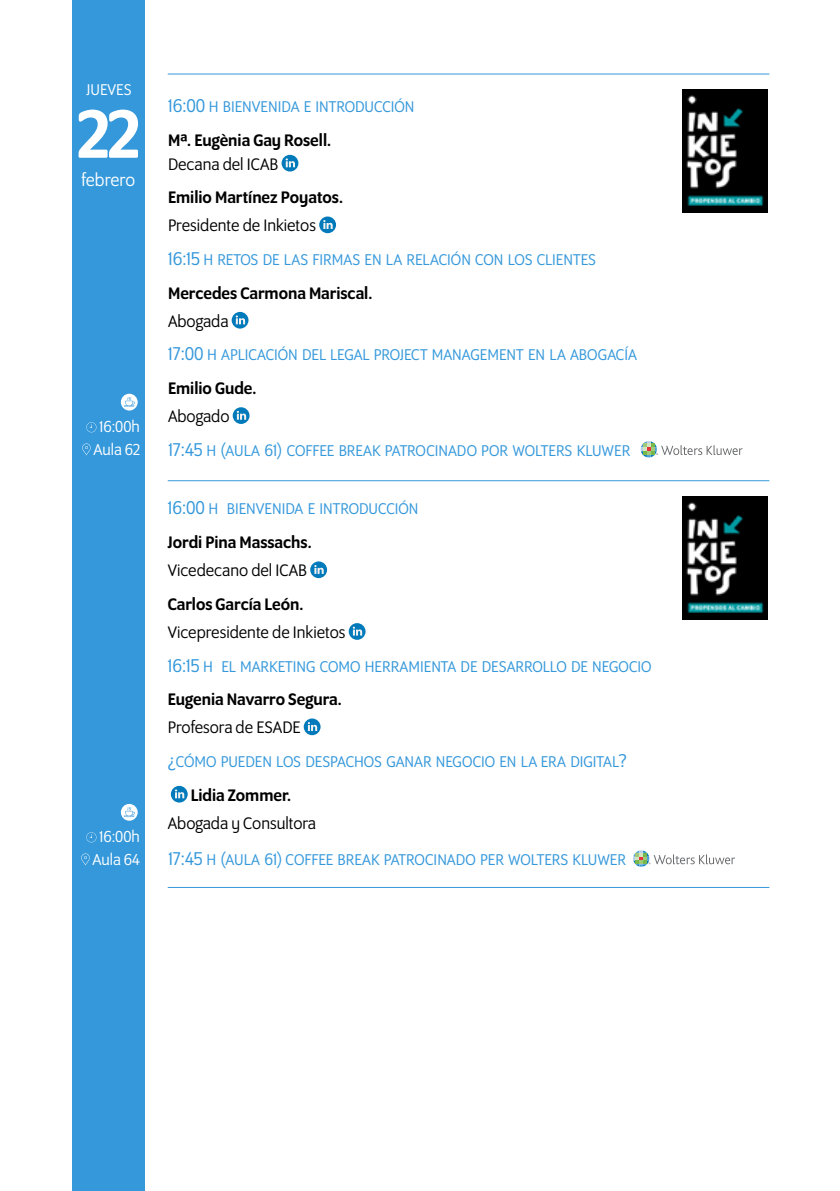
<style>
.page{position:relative;width:840px;height:1191px;background:#fff}
.page>*{position:absolute;margin:0;border:0;box-sizing:border-box;transform-origin:0 0}
.t1{font:500 74px "Program OT";color:#fff}
.t2{font:19.2px "Program OT";letter-spacing:-.005em;color:#fff}
.t3{font:500 18px "Program OT";color:#000}
.t4{font:18px "Program OT";color:#000}
.t5{font:17.2px/23px "Program OT";color:#fff;text-align:center}
.t6{font:16.8px "Program OT";color:#3498db}
.t7{font:16.8px "Program OT";color:#fff}
.s1{font-size:20px}
.s2{font-size:18px}
</style>
<div class="page">
<img style="left:682px;top:90px;width:85px;height:122px">
<img style="left:682px;top:497px;width:85px;height:122px">
<div style="left:73px;top:0;width:72px;height:1191px;background:#3498db"></div>
<svg style="left:86px;top:832px;width:10px;height:10px"></svg>
<svg style="left:81px;top:853px;width:9px;height:12px"></svg>
<hr style="left:168px;top:480px;width:601px;height:1px;background:#3498db">
<hr style="left:168px;top:887px;width:601px;height:1px;background:#3498db">
<svg style="left:281px;top:155px;width:17px;height:16px"></svg>
<svg style="left:285px;top:158px;width:10px;height:9px"></svg>
<svg style="left:319px;top:216px;width:17px;height:17px"></svg>
<svg style="left:323px;top:220px;width:9px;height:9px"></svg>
<svg style="left:231px;top:312px;width:17px;height:16px"></svg>
<svg style="left:235px;top:315px;width:10px;height:9px"></svg>
<svg style="left:232px;top:407px;width:17px;height:17px"></svg>
<svg style="left:237px;top:411px;width:9px;height:9px"></svg>
<svg style="left:310px;top:561px;width:17px;height:17px"></svg>
<svg style="left:314px;top:565px;width:9px;height:9px"></svg>
<svg style="left:348px;top:623px;width:17px;height:17px"></svg>
<svg style="left:352px;top:626px;width:10px;height:9px"></svg>
<svg style="left:303px;top:718px;width:17px;height:17px"></svg>
<svg style="left:307px;top:722px;width:10px;height:9px"></svg>
<svg style="left:171px;top:786px;width:16px;height:16px"></svg>
<svg style="left:175px;top:789px;width:9px;height:9px"></svg>
<svg style="left:86px;top:422px;width:10px;height:10px"></svg>
<svg style="left:82px;top:443px;width:9px;height:12px"></svg>
<hr style="left:168px;top:73px;width:601px;height:1px;background:#3498db">
<svg style="left:640px;top:441px;width:102px;height:16px"></svg>
<svg style="left:633px;top:850px;width:101px;height:16px"></svg>
<div style="left:121px;top:394px;width:17px;height:16px;background:#fff;border-radius:50%"></div>
<svg style="left:123px;top:397px;width:12px;height:10px"></svg>
<svg style="left:121px;top:804px;width:17px;height:16px"></svg>
<svg style="left:123px;top:807px;width:12px;height:10px"></svg>
<p class="t7" style="left:86px;top:80px;width:47px">JUEVES</p>
<h1 class="t1" style="left:77px;top:92px;width:64px">22</h1>
<p class="t2" style="left:82px;top:169px;width:55px">febrero</p>
<p class="t5" style="left:93px;top:415px;width:48px">16:00h<br>Aula 62</p>
<p class="t5" style="left:92px;top:825px;width:49px">16:00h<br>Aula 64</p>
<p class="t6" style="left:168px;top:97px;width:248px"><span class="s1">16:00</span> H BIENVENIDA E INTRODUCCIÓN</p>
<p class="t3" style="left:168px;top:129px;width:164px">Mª. Eugènia Gay Rosell.</p>
<p class="t4" style="left:168px;top:154px;width:112px">Decana del ICAB</p>
<p class="t3" style="left:168px;top:187px;width:176px">Emilio Martínez Poyatos.</p>
<p class="t4" style="left:168px;top:215px;width:149px">Presidente de Inkietos</p>
<p class="t6" style="left:168px;top:250px;width:429px"><span class="s1">16:15</span> H RETOS DE LAS FIRMAS EN LA RELACIÓN CON LOS CLIENTES</p>
<p class="t3" style="left:168px;top:282px;width:206px">Mercedes Carmona Mariscal.</p>
<p class="t4" style="left:168px;top:311px;width:62px">Abogada</p>
<p class="t6" style="left:168px;top:345px;width:470px"><span class="s1">17:00</span> H APLICACIÓN DEL LEGAL PROJECT MANAGEMENT EN LA ABOGACÍA</p>
<p class="t3" style="left:168px;top:378px;width:90px">Emilio Gude.</p>
<p class="t4" style="left:168px;top:406px;width:63px">Abogado</p>
<p class="t6" style="left:168px;top:441px;width:463px"><span class="s1">17:45</span> H <span class="s2">(</span>AULA <span class="s2">61)</span> COFFEE BREAK PATROCINADO POR WOLTERS KLUWER</p>
<p class="t6" style="left:168px;top:500px;width:252px"><span class="s1">16:00</span> H BIENVENIDA E INTRODUCCIÓN</p>
<p class="t3" style="left:168px;top:532px;width:145px">Jordi Pina Massachs.</p>
<p class="t4" style="left:168px;top:560px;width:141px">Vicedecano del ICAB</p>
<p class="t3" style="left:168px;top:594px;width:137px">Carlos García León.</p>
<p class="t4" style="left:168px;top:622px;width:179px">Vicepresidente de Inkietos</p>
<p class="t6" style="left:168px;top:657px;width:485px"><span class="s1">16:15</span> H EL MARKETING COMO HERRAMIENTA DE DESARROLLO DE NEGOCIO</p>
<p class="t3" style="left:168px;top:689px;width:175px">Eugenia Navarro Segura.</p>
<p class="t4" style="left:168px;top:717px;width:134px">Profesora de ESADE</p>
<p class="t6" style="left:168px;top:752px;width:460px"><span class="s1">¿</span>CÓMO PUEDEN LOS DESPACHOS GANAR NEGOCIO EN LA ERA DIGITAL<span class="s1">?</span></p>
<p class="t3" style="left:191px;top:784px;width:102px">Lidia Zommer.</p>
<p class="t4" style="left:168px;top:812px;width:150px">Abogada y Consultora</p>
<p class="t6" style="left:168px;top:850px;width:459px"><span class="s1">17:45</span> H <span class="s2">(</span>AULA <span class="s2">61)</span> COFFEE BREAK PATROCINADO PER WOLTERS KLUWER</p>
</div>
